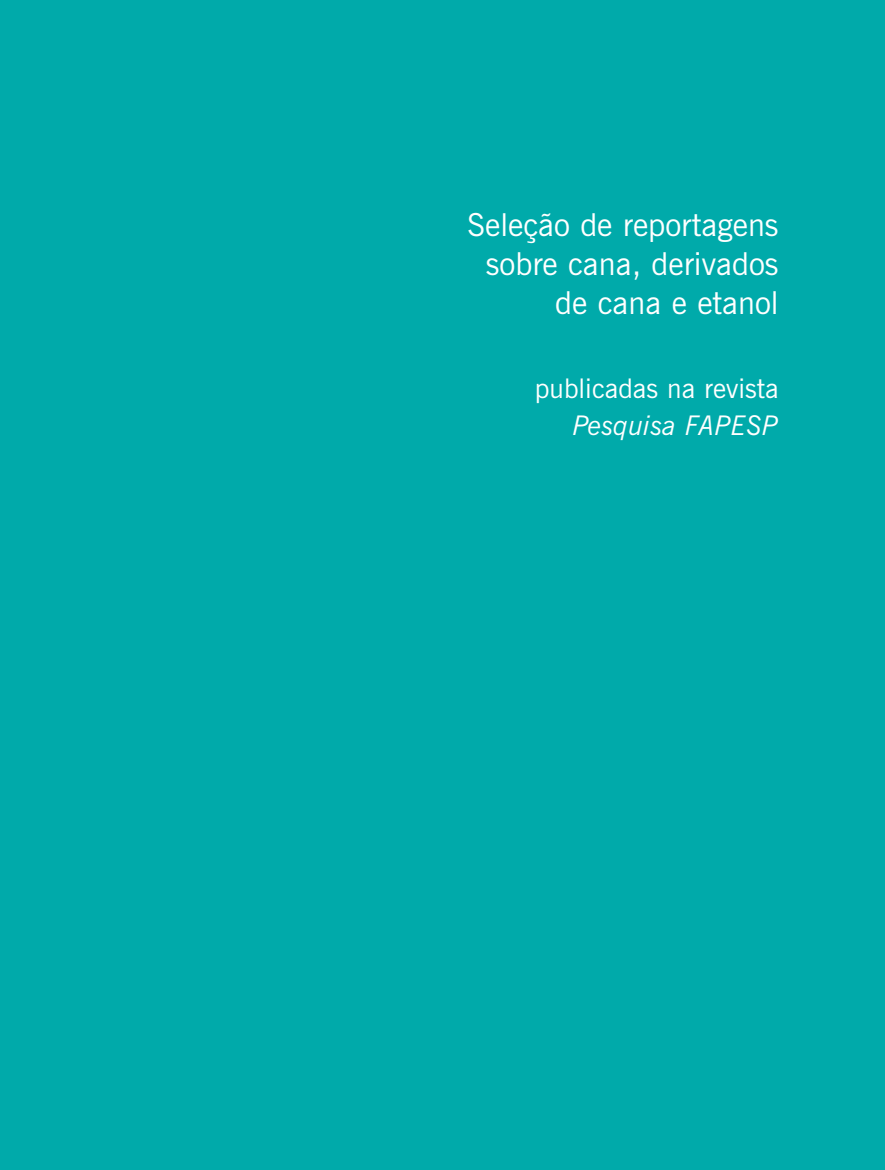
<style>
.page{position:relative;width:885px;height:1170px;background:#fff}
.page>*{position:absolute;margin:0;border:0;box-sizing:border-box;transform-origin:0 0}
.t1{font:31.5px/39px "News Gothic BT";color:#fff;text-align:right}
.t2{font:27px "News Gothic BT";color:#fff}
.t3{font:italic 27px "News Gothic BT";color:#fff}
</style>
<div class="page">
<div style="left:0;top:0;width:884px;height:1169px;background:#0aa"></div>
<p class="t1" style="left:467px;top:208px;width:312px">Seleção de reportagens sobre cana, derivados de cana e etanol</p>
<p class="t2" style="left:535px;top:378px;width:245px">publicadas na revista</p>
<p class="t3" style="left:572px;top:415px;width:207px">Pesquisa FAPESP</p>
</div>
